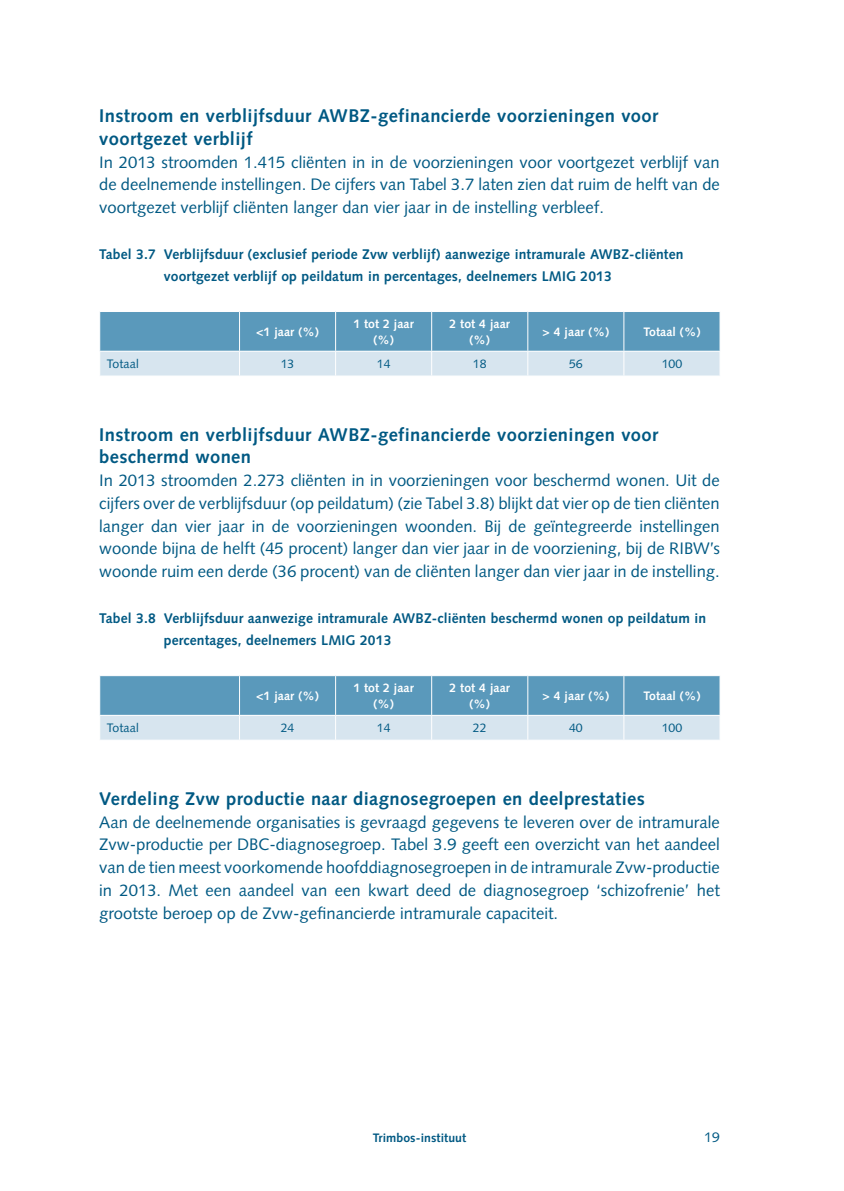
<style>
.page{position:relative;width:844px;height:1191px;background:#fff}
.page>*{position:absolute;margin:0;border:0;box-sizing:border-box;transform-origin:0 0}
.t1{font:700 18.38px/22.8px "Syntax LT Std";letter-spacing:.02em;color:#005983}
.t2{font:16.62px/22.8px "Syntax LT Std";color:#005983;text-align:justify}
.t3{font:700 14px/22.8px "Syntax LT Std";letter-spacing:.01em;color:#005983;text-align:center}
.t4{font:14px "Syntax LT Std";color:#005983}
.t5{font:700 12.25px/15.8px "Syntax LT Std";letter-spacing:.005em;color:#fff;text-align:center}
.t6{font:12.25px "Syntax LT Std";letter-spacing:.005em;color:#005983}
.t7{font:700 12.25px "Syntax LT Std";letter-spacing:.005em;color:#005983}
</style>
<div class="page">
<svg style="left:100px;top:312px;width:620px;height:64px;background:#8bb6cf"></svg>
<hr style="left:623px;top:375px;width:97px;height:1px;background:#fff">
<hr style="left:99px;top:351px;width:140px;height:1px;background:#fff">
<hr style="left:239px;top:312px;width:1px;height:39px;background:#fff">
<hr style="left:239px;top:351px;width:96px;height:1px;background:#fff">
<hr style="left:335px;top:312px;width:1px;height:39px;background:#fff">
<hr style="left:335px;top:351px;width:96px;height:1px;background:#fff">
<hr style="left:431px;top:312px;width:1px;height:39px;background:#fff">
<hr style="left:431px;top:351px;width:96px;height:1px;background:#fff">
<hr style="left:527px;top:312px;width:1px;height:39px;background:#fff">
<hr style="left:527px;top:351px;width:96px;height:1px;background:#fff">
<hr style="left:623px;top:312px;width:1px;height:39px;background:#fff">
<hr style="left:719px;top:312px;width:1px;height:39px;background:#fff">
<hr style="left:623px;top:351px;width:97px;height:1px;background:#fff">
<svg style="left:100px;top:676px;width:620px;height:64px;background:#8bb6cf"></svg>
<hr style="left:623px;top:739px;width:97px;height:1px;background:#fff">
<hr style="left:99px;top:715px;width:140px;height:1px;background:#fff">
<hr style="left:239px;top:676px;width:1px;height:39px;background:#fff">
<hr style="left:239px;top:715px;width:96px;height:1px;background:#fff">
<hr style="left:335px;top:676px;width:1px;height:39px;background:#fff">
<hr style="left:335px;top:715px;width:96px;height:1px;background:#fff">
<hr style="left:431px;top:676px;width:1px;height:39px;background:#fff">
<hr style="left:431px;top:715px;width:96px;height:1px;background:#fff">
<hr style="left:527px;top:676px;width:1px;height:39px;background:#fff">
<hr style="left:527px;top:715px;width:96px;height:1px;background:#fff">
<hr style="left:623px;top:676px;width:1px;height:39px;background:#fff">
<hr style="left:719px;top:676px;width:1px;height:39px;background:#fff">
<hr style="left:623px;top:715px;width:97px;height:1px;background:#fff">
<p class="t1" style="left:99px;top:104px;width:560px">Instroom en verblijfsduur AWBZ-gefinancierde voorzieningen voor voortgezet verblijf</p>
<p class="t2" style="left:99px;top:150px;width:622px">In 2013 stroomden 1.415 cliënten in in de voorzieningen voor voortgezet verblijf van de deelnemende instellingen. De cijfers van Tabel 3.7 laten zien dat ruim de helft van de voortgezet verblijf cliënten langer dan vier jaar in de instelling verbleef.</p>
<p class="t3" style="left:99px;top:242px;width:585px">Tabel 3.7 Verblijfsduur (exclusief periode Zvw verblijf) aanwezige intramurale AWBZ-cliënten voortgezet verblijf op peildatum in percentages, deelnemers LMIG 2013</p>
<p class="t5" style="left:256px;top:324px;width:64px">&lt;1 jaar (%)</p>
<p class="t5" style="left:353px;top:316px;width:62px">1 tot 2 jaar (%)</p>
<p class="t5" style="left:449px;top:316px;width:62px">2 tot 4 jaar (%)</p>
<p class="t5" style="left:542px;top:324px;width:68px">&gt; 4 jaar (%)</p>
<p class="t5" style="left:643px;top:324px;width:59px">Totaal (%)</p>
<p class="t6" style="left:107px;top:357px;width:33px">Totaal</p>
<p class="t6" style="left:281px;top:357px;width:15px">13</p>
<p class="t6" style="left:376px;top:357px;width:15px">14</p>
<p class="t6" style="left:473px;top:357px;width:15px">18</p>
<p class="t6" style="left:569px;top:357px;width:15px">56</p>
<p class="t6" style="left:661px;top:357px;width:22px">100</p>
<p class="t1" style="left:99px;top:423px;width:560px">Instroom en verblijfsduur AWBZ-gefinancierde voorzieningen voor beschermd wonen</p>
<p class="t2" style="left:99px;top:469px;width:622px">In 2013 stroomden 2.273 cliënten in in voorzieningen voor beschermd wonen. Uit de cijfers over de verblijfsduur (op peildatum) (zie Tabel 3.8) blijkt dat vier op de tien cliënten langer dan vier jaar in de voorzieningen woonden. Bij de geïntegreerde instellingen woonde bijna de helft (45 procent) langer dan vier jaar in de voorziening, bij de RIBW’s woonde ruim een derde (36 procent) van de cliënten langer dan vier jaar in de instelling.</p>
<p class="t3" style="left:164px;top:606px;width:543px;text-align:left;text-indent:-64px">Tabel 3.8 Verblijfsduur aanwezige intramurale AWBZ-cliënten beschermd wonen op peildatum in percentages, deelnemers LMIG 2013</p>
<p class="t5" style="left:256px;top:688px;width:64px">&lt;1 jaar (%)</p>
<p class="t5" style="left:353px;top:680px;width:62px">1 tot 2 jaar (%)</p>
<p class="t5" style="left:449px;top:680px;width:62px">2 tot 4 jaar (%)</p>
<p class="t5" style="left:542px;top:688px;width:68px">&gt; 4 jaar (%)</p>
<p class="t5" style="left:643px;top:688px;width:59px">Totaal (%)</p>
<p class="t6" style="left:107px;top:721px;width:33px">Totaal</p>
<p class="t6" style="left:281px;top:721px;width:15px">24</p>
<p class="t6" style="left:376px;top:721px;width:15px">14</p>
<p class="t6" style="left:473px;top:721px;width:15px">22</p>
<p class="t6" style="left:569px;top:721px;width:15px">40</p>
<p class="t6" style="left:661px;top:721px;width:22px">100</p>
<p class="t1" style="left:99px;top:787px;width:547px">Verdeling Zvw productie naar diagnosegroepen en deelprestaties</p>
<p class="t2" style="left:99px;top:810px;width:622px">Aan de deelnemende organisaties is gevraagd gegevens te leveren over de intramurale Zvw-productie per DBC-diagnosegroep. Tabel 3.9 geeft een overzicht van het aandeel van de tien meest voorkomende hoofddiagnosegroepen in de intramurale Zvw-productie in 2013. Met een aandeel van een kwart deed de diagnosegroep ‘schizofrenie’ het grootste beroep op de Zvw-gefinancierde intramurale capaciteit.</p>
<p class="t7" style="left:372px;top:1131px;width:95px">Trimbos-instituut</p>
<p class="t4" style="left:704px;top:1129px;width:17px">19</p>
</div>
